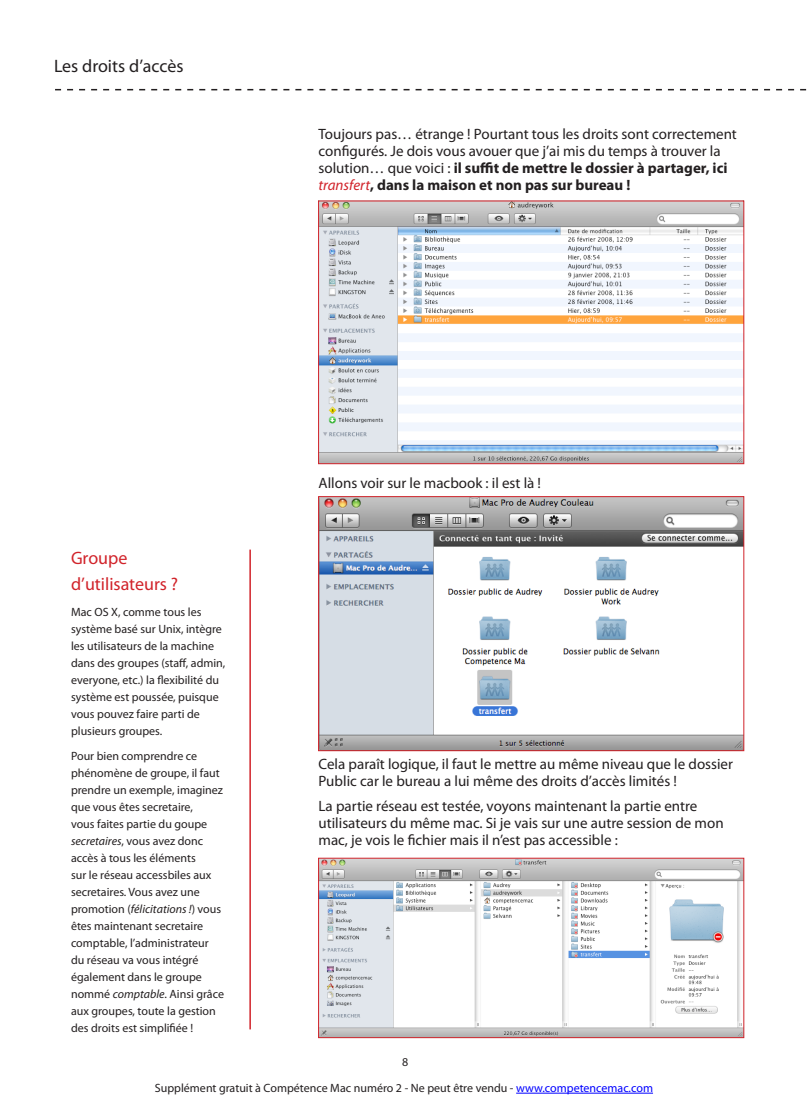
<style>
.page{position:relative;width:808px;height:1106px;background:#fff}
.page>*{position:absolute;margin:0;border:0;box-sizing:border-box;transform-origin:0 0}
.Notes_Titre{font:18px/25.5px "Myriad Pro";color:#d1232a}
.t1{font:18px "Myriad Pro";color:#231f20}
.t2{font:15px/17px "Myriad Pro";color:#231f20}
.Notes{font:12px/17px "Myriad Pro";color:#231f20}
.s1{font-weight:700}
.s2{font-style:italic;color:#d1232a}
.s3{font-style:italic}
.s4{color:#00f}
</style>
<div class="page">
<hr style="left:516px;top:1092px;width:137px;height:1px;background:#00f">
<hr style="left:249px;top:549px;width:2px;height:480px;background:#d1232a">
<svg style="left:55px;top:89px;width:752px;height:1px"></svg>
<img style="left:320px;top:203px;width:422px;height:259px">
<div style="left:318px;top:201px;width:426px;height:263px;border:1px solid #d1232a"></div>
<img style="left:320px;top:498px;width:422px;height:251px">
<div style="left:318px;top:496px;width:426px;height:255px;border:1px solid #d1232a"></div>
<img style="left:320px;top:859px;width:422px;height:177px">
<div style="left:318px;top:857px;width:426px;height:181px;border:1px solid #d1232a"></div>
<p class="t1" style="left:54px;top:55px;width:131px">Les droits d’accès</p>
<p class="t2" style="left:319px;top:125px;width:420px">Toujours pas… étrange ! Pourtant tous les droits sont correctement configurés. Je dois vous avouer que j’ai mis du temps à trouver la solution… que voici : <span class="s1">il suffit de mettre le dossier à partager, ici </span><span class="s2">transfert</span><span class="s1">, dans la maison et non pas sur bureau !</span></p>
<p class="Notes_Titre" style="left:71px;top:545px;width:109px">Groupe d’utilisateurs ?</p>
<p class="Notes" style="left:71px;top:603px;width:156px">Mac OS X, comme tous les système basé sur Unix, intègre les utilisateurs de la machine dans des groupes (staff, admin, everyone, etc.) la flexibilité du système est poussée, puisque vous pouvez faire parti de plusieurs groupes.</p>
<p class="Notes" style="left:71px;top:747px;width:155px">Pour bien comprendre ce phénomène de groupe, il faut prendre un exemple, imaginez que vous êtes secretaire,<br>vous faites partie du goupe <span class="s3">secretaires</span>, vous avez donc accès à tous les éléments<br>sur le réseau accessbiles aux secretaires. Vous avez une promotion (<span class="s3">félicitations !</span>) vous êtes maintenant secretaire comptable, l’administrateur du réseau va vous intégré également dans le groupe nommé <span class="s3">comptable</span>. Ainsi grâce aux groupes, toute la gestion des droits est simplifiée !</p>
<p class="t2" style="left:319px;top:474px;width:224px">Allons voir sur le macbook : il est là !</p>
<p class="t2" style="left:319px;top:755px;width:416px">Cela paraît logique, il faut le mettre au même niveau que le dossier<br>Public car le bureau a lui même des droits d’accès limités !</p>
<p class="t2" style="left:319px;top:797px;width:407px">La partie réseau est testée, voyons maintenant la partie entre utilisateurs du même mac. Si je vais sur une autre session de mon mac, je vois le fichier mais il n’est pas accessible :</p>
<p class="Notes" style="left:402px;top:1053px;width:8px">8</p>
<p class="Notes" style="left:155px;top:1079px;width:500px">Supplément gratuit à Compétence Mac numéro 2 - Ne peut être vendu - <span class="s4">www.competencemac.com</span></p>
</div>
